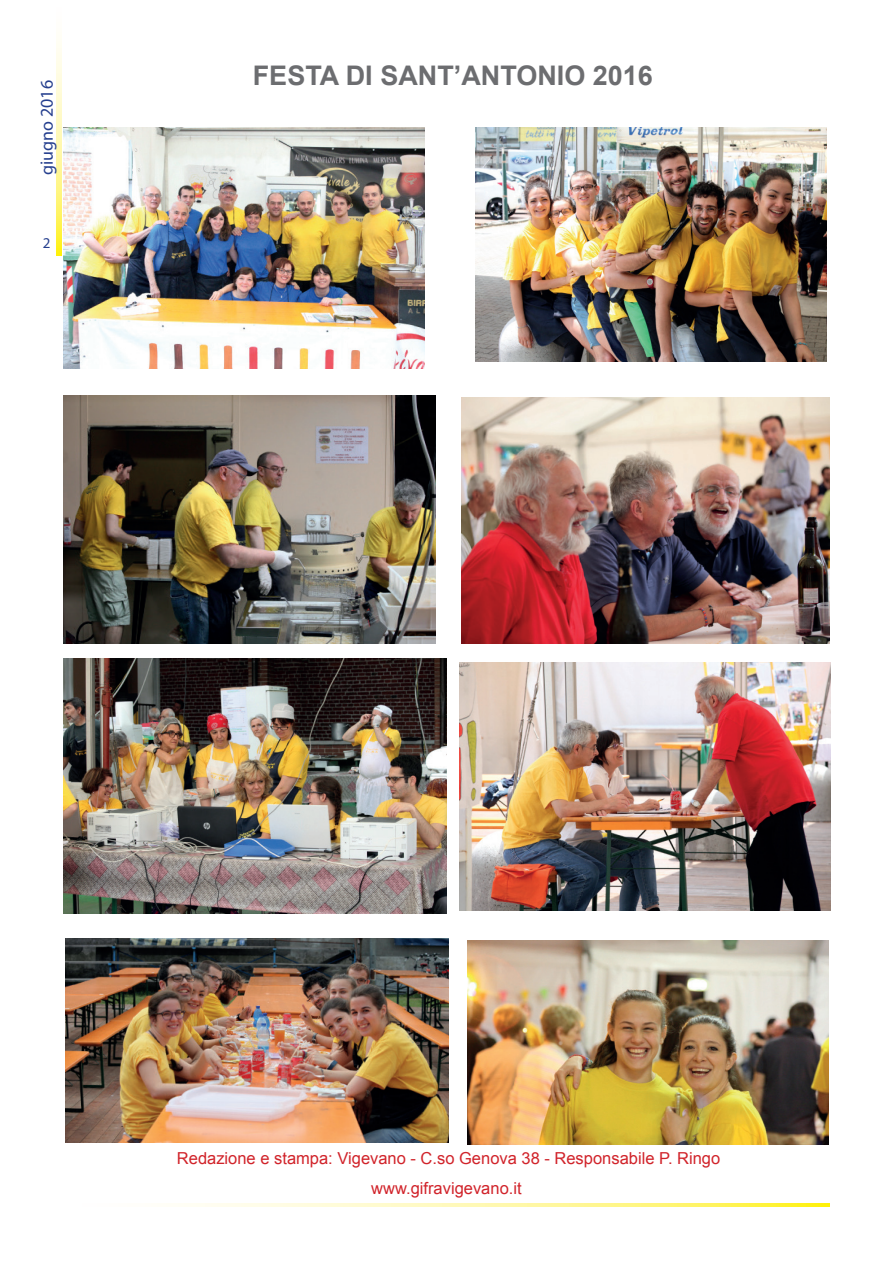
<style>
.page{position:relative;width:893px;height:1263px;background:#fff}
.page>*{position:absolute;margin:0;border:0;box-sizing:border-box;transform-origin:0 0}
.t1{font:700 27px "Arial";color:#6c6d70}
.t2{font:18px "Myriad Pro";color:#253f8e}
.t3{font:16.5px/29.7px "Arial";color:#d1232a;text-align:center}
.t4{font:15px "Myriad Pro";color:#253f8e}
</style>
<div class="page">
<svg style="left:184px;top:1203px;width:645px;height:3px;background:#fff79f"></svg>
<svg style="left:57px;top:41px;width:5px;height:214px"></svg>
<img style="left:64px;top:395px;width:371px;height:248px">
<img style="left:63px;top:128px;width:362px;height:241px">
<img style="left:64px;top:659px;width:382px;height:255px">
<img style="left:475px;top:128px;width:351px;height:234px">
<img style="left:461px;top:398px;width:368px;height:245px">
<img style="left:459px;top:663px;width:371px;height:247px">
<img style="left:66px;top:938px;width:383px;height:205px">
<img style="left:468px;top:941px;width:360px;height:204px">
<p class="t2" style="left:36px;top:175px;width:96px;rotate:-90deg">giugno 2016</p>
<p class="t4" style="left:43px;top:234px;width:9px">2</p>
<h1 class="t1" style="left:253px;top:58px;width:402px">FESTA DI SANT’ANTONIO 2016</h1>
<p class="t3" style="left:177px;top:1143px;width:545px">Redazione e stampa: Vigevano - C.so Genova 38 - Responsabile P. Ringo www.gifravigevano.it</p>
</div>
